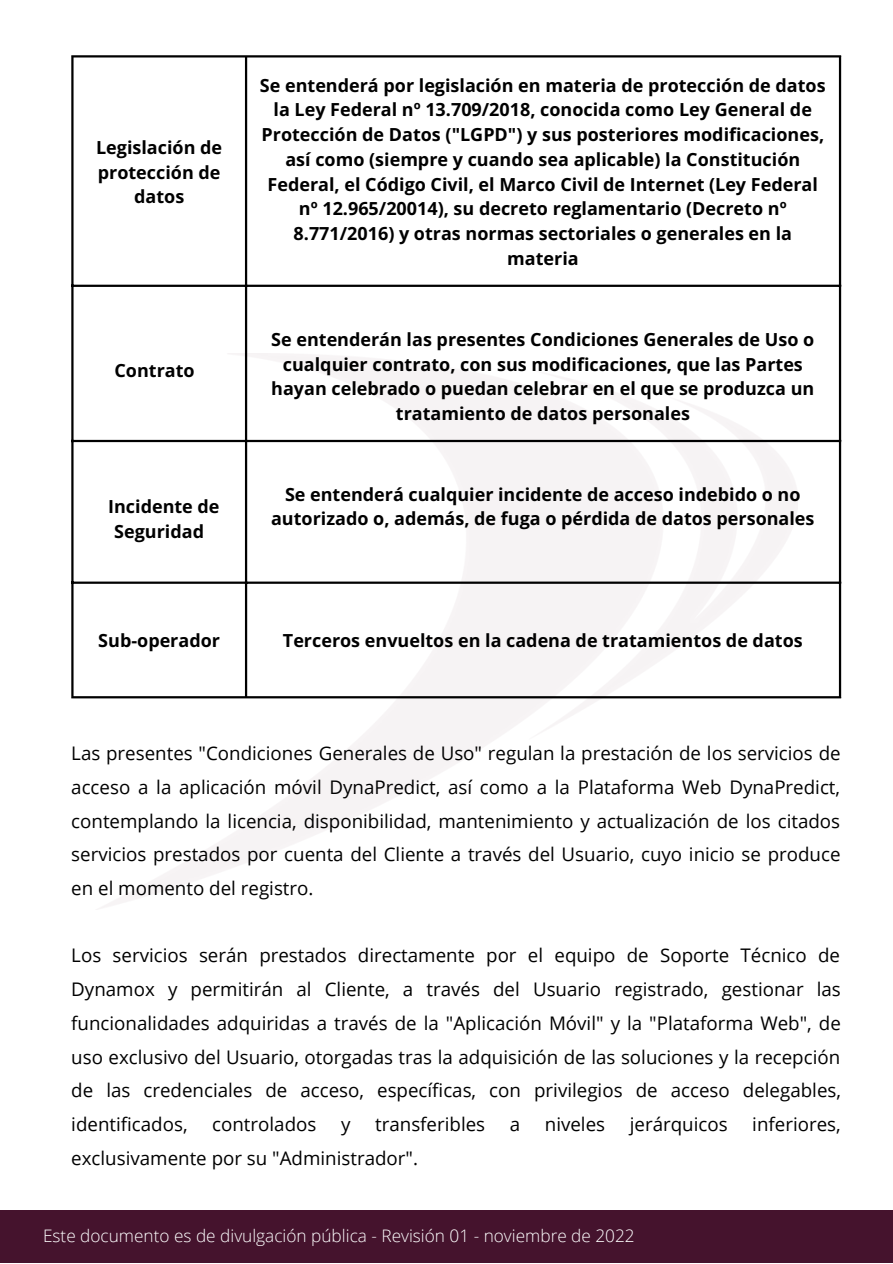
<style>
.page{position:relative;width:893px;height:1264px;background:#fff}
.page>*{position:absolute;margin:0;border:0;box-sizing:border-box;transform-origin:0 0}
.t1{font:18.75px/33.8px "Open Sans";color:#000;text-align:justify}
.t2{font:700 18px/24.8px "Open Sans";color:#000;text-align:center}
.t3{font:300 17.25px "Open Sans";color:#fff}
</style>
<div class="page">
<div style="left:0;top:1209px;width:892px;height:53px;background:#45132d"></div>
<hr style="left:71px;top:57px;width:3px;height:639px;background:#000">
<hr style="left:245px;top:57px;width:2px;height:639px;background:#000">
<hr style="left:838px;top:57px;width:3px;height:639px;background:#000">
<hr style="left:71px;top:55px;width:770px;height:2px;background:#000">
<hr style="left:71px;top:285px;width:770px;height:2px;background:#000">
<hr style="left:71px;top:440px;width:770px;height:2px;background:#000">
<hr style="left:71px;top:581px;width:770px;height:3px;background:#000">
<hr style="left:71px;top:696px;width:770px;height:2px;background:#000">
<p class="t2" style="left:96px;top:134px;width:127px">Legislación de protección de datos</p>
<p class="t2" style="left:114px;top:357px;width:82px">Contrato</p>
<p class="t2" style="left:108px;top:494px;width:113px">Incidente de<br>Seguridad</p>
<p class="t2" style="left:260px;top:72px;width:567px">Se entenderá por legislación en materia de protección de datos la Ley Federal nº 13.709/2018, conocida como Ley General de Protección de Datos ("LGPD") y sus posteriores modificaciones, así como (siempre y cuando sea aplicable) la Constitución Federal, el Código Civil, el Marco Civil de Internet (Ley Federal nº 12.965/20014), su decreto reglamentario (Decreto nº 8.771/2016) y otras normas sectoriales o generales en la materia</p>
<p class="t2" style="left:271px;top:326px;width:544px">Se entenderán las presentes Condiciones Generales de Uso o cualquier contrato, con sus modificaciones, que las Partes hayan celebrado o puedan celebrar en el que se produzca un tratamiento de datos personales</p>
<p class="t2" style="left:271px;top:481px;width:545px">Se entenderá cualquier incidente de acceso indebido o no autorizado o, además, de fuga o pérdida de datos personales</p>
<p class="t2" style="left:98px;top:627px;width:123px">Sub-operador</p>
<p class="t2" style="left:283px;top:627px;width:521px">Terceros envueltos en la cadena de tratamientos de datos</p>
<p class="t1" style="left:71px;top:736px;width:770px">Las presentes "Condiciones Generales de Uso" regulan la prestación de los servicios de acceso a la aplicación móvil DynaPredict, así como a la Plataforma Web DynaPredict, contemplando la licencia, disponibilidad, mantenimiento y actualización de los citados servicios prestados por cuenta del Cliente a través del Usuario, cuyo inicio se produce en el momento del registro.</p>
<p class="t1" style="left:71px;top:938px;width:771px">Los servicios serán prestados directamente por el equipo de Soporte Técnico de Dynamox y permitirán al Cliente, a través del Usuario registrado, gestionar las funcionalidades adquiridas a través de la "Aplicación Móvil" y la "Plataforma Web", de uso exclusivo del Usuario, otorgadas tras la adquisición de las soluciones y la recepción de las credenciales de acceso, específicas, con privilegios de acceso delegables, identificados,</p>
<p class="t1" style="left:212px;top:1106px;width:106px">controlados</p>
<p class="t1" style="left:341px;top:1106px;width:11px">y</p>
<p class="t1" style="left:375px;top:1106px;width:111px">transferibles</p>
<p class="t1" style="left:509px;top:1106px;width:12px">a</p>
<p class="t1" style="left:545px;top:1106px;width:62px">niveles</p>
<p class="t1" style="left:629px;top:1106px;width:99px">jerárquicos</p>
<p class="t1" style="left:752px;top:1106px;width:90px">inferiores,</p>
<p class="t1" style="left:71px;top:1140px;width:348px">exclusivamente por su "Administrador".</p>
<p class="t3" style="left:43px;top:1223px;width:593px">Este documento es de divulgación pública - Revisión 01 - noviembre de 2022</p>
</div>
